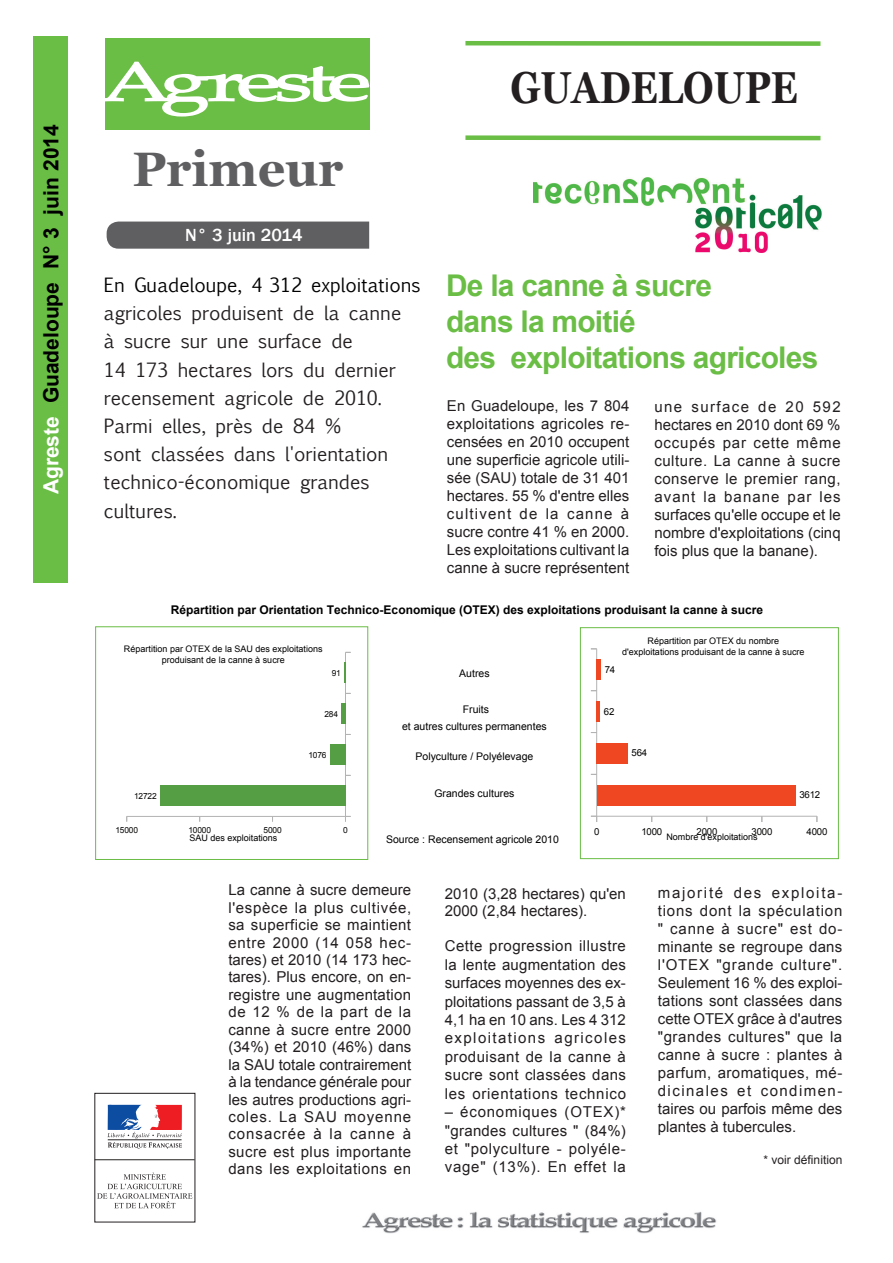
<style>
.page{position:relative;width:893px;height:1263px;background:#fff}
.page>*{position:absolute;margin:0;border:0;box-sizing:border-box;transform-origin:0 0}
.t1{font:700 48.45px "Georgia";color:#5f5f62}
.t2{font:700 44.7px "Georgia";color:#231f20;scale:.83 1}
.t3{font:700 30px/35.8px "Arial";letter-spacing:-.025em;color:#6abd45}
.t4{font:700 21px "Arial";color:#000}
.t5{font:18.75px/28.2px "Euphemia CAS";color:#231f20}
.t6{font:18.75px "Euphemia CAS";color:#000}
.t7{font:500 18px "Franklin Gothic";color:#fff}
.t8{font:15px/18px "Arial";color:#231f20;text-align:justify}
.t9{font:700 12px "Arial";color:#000}
.t10{font:12px "Arial";color:#231f20}
.t11{font:10.5px/16.5px "Arial";color:#000;text-align:center}
.t12{font:9.6px "Arial";letter-spacing:-.015em;color:#040503}
.t13{font:9px "Arial";color:#000}
.t14{font:8.4px "Arial";letter-spacing:-.015em;color:#040503}
.s1{color:#fff}
</style>
<div class="page">
<div style="left:465px;top:41px;width:355px;height:5px;background:#6abd45"></div>
<div style="left:105px;top:38px;width:264px;height:92px;background:#6abd45"></div>
<div style="left:465px;top:135px;width:355px;height:5px;background:#6abd45"></div>
<div style="left:107px;top:222px;width:276px;height:27px;background:#5f5f62;border-radius:12px"></div>
<div style="left:369px;top:201px;width:24px;height:52px;background:#fff"></div>
<div style="left:34px;top:36px;width:34px;height:547px;background:#6abd45"></div>
<svg style="left:107px;top:1105px;width:75px;height:44px"></svg>
<hr style="left:95px;top:1159px;width:100px;height:1px;background:#231f20">
<svg style="left:97px;top:1172px;width:95px;height:36px"></svg>
<hr style="left:345px;top:652px;width:1px;height:164px;background:#b3b3b3">
<hr style="left:127px;top:816px;width:218px;height:1px;background:#b3b3b3">
<svg style="left:344px;top:662px;width:1px;height:21px"></svg>
<hr style="left:341px;top:704px;width:4px;height:20px;background:#559e43">
<div style="left:330px;top:745px;width:15px;height:20px;background:#559e43"></div>
<div style="left:160px;top:786px;width:185px;height:20px;background:#559e43"></div>
<div style="left:95px;top:626px;width:273px;height:234px;border:1px solid #6abd45"></div>
<svg style="left:590px;top:648px;width:227px;height:174px"></svg>
<hr style="left:596px;top:649px;width:1px;height:167px;background:#b3b3b3">
<svg style="left:591px;top:816px;width:6px;height:6px"></svg>
<hr style="left:597px;top:816px;width:220px;height:1px;background:#b3b3b3">
<hr style="left:597px;top:659px;width:4px;height:21px;background:#ef4722">
<hr style="left:597px;top:701px;width:3px;height:21px;background:#ef4722">
<div style="left:597px;top:743px;width:31px;height:21px;background:#ef4722"></div>
<div style="left:597px;top:785px;width:199px;height:21px;background:#ef4722"></div>
<div style="left:580px;top:627px;width:259px;height:232px;border:1px solid #6abd45"></div>
<div style="left:678px;top:638px;width:123px;height:34px;background:#fff"></div>
<svg style="left:105px;top:62px;width:264px;height:55px"></svg>
<img style="left:362px;top:1211px;width:355px;height:22px">
<img style="left:533px;top:177px;width:288px;height:76px">
<h3 class="t4" style="left:37px;top:494px;width:372px;rotate:-90deg"><span class="s1">Agreste</span> Guadeloupe N° 3 juin 2014</h3>
<h1 class="t1" style="left:132px;top:138px;width:212px">PRIMEUR</h1>
<p class="t7" style="left:185px;top:224px;width:119px">N° 3 juin 2014</p>
<p class="t6" style="left:104px;top:271px;width:318px">En Guadeloupe, 4 312 exploitations</p>
<p class="t5" style="left:104px;top:299px;width:299px">agricoles produisent de la canne à sucre sur une surface de<br>14 173 hectares lors du dernier recensement agricole de 2010.<br>Parmi elles, près de 84 %<br>sont classées dans l'orientation technico-économique grandes cultures.</p>
<h2 class="t2" style="left:510px;top:59px;width:348px">GUADELOUPE</h2>
<h3 class="t3" style="left:446px;top:269px;width:374px">De la canne à sucre<br>dans la moitié<br>des exploitations agricoles</h3>
<p class="t8" style="left:447px;top:396px;width:184px">En Guadeloupe, les 7 804 exploitations agricoles re&shy;censées en 2010 occupent une superficie agricole utili&shy;sée (SAU) totale de 31 401 hectares. 55 % d'entre elles cultivent de la canne à sucre contre 41 % en 2000.<br>Les exploitations cultivant la canne à sucre représentent</p>
<p class="t8" style="left:654px;top:397px;width:188px">une surface de 20 592 hectares en 2010 dont 69 % occupés par cette même culture. La canne à sucre conserve le premier rang, avant la banane par les surfaces qu'elle occupe et le nombre d'exploitations (cinq fois plus que la banane).</p>
<p class="t9" style="left:171px;top:601px;width:594px">Répartition par Orientation Technico-Economique (OTEX) des exploitations produisant la canne à sucre</p>
<p class="t13" style="left:648px;top:635px;width:133px">Répartition par OTEX du nombre</p>
<p class="t13" style="left:124px;top:643px;width:200px">Répartition par OTEX de la SAU des exploitations</p>
<p class="t13" style="left:622px;top:646px;width:184px">d'exploitations produisant de la canne à sucre</p>
<p class="t13" style="left:162px;top:654px;width:125px">produisant de la canne à sucre</p>
<p class="t12" style="left:690px;top:648px;width:99px">Nombre d'exploitations</p>
<p class="t12" style="left:605px;top:666px;width:12px">74</p>
<p class="t14" style="left:332px;top:669px;width:11px">91</p>
<p class="t11" style="left:459px;top:666px;width:32px">Autres</p>
<p class="t11" style="left:402px;top:702px;width:146px">Fruits<br>et autres cultures permanentes</p>
<p class="t11" style="left:415px;top:748px;width:119px">Polyculture / Polyélevage</p>
<p class="t11" style="left:434px;top:785px;width:81px">Grandes cultures</p>
<p class="t12" style="left:604px;top:708px;width:12px">62</p>
<p class="t14" style="left:324px;top:710px;width:15px">284</p>
<p class="t12" style="left:632px;top:749px;width:17px">564</p>
<p class="t14" style="left:308px;top:751px;width:20px">1076</p>
<p class="t12" style="left:799px;top:791px;width:22px">3612</p>
<p class="t14" style="left:134px;top:792px;width:24px">12722</p>
<p class="t14" style="left:115px;top:827px;width:24px">15000</p>
<p class="t14" style="left:188px;top:827px;width:24px">10000</p>
<p class="t14" style="left:263px;top:827px;width:20px">5000</p>
<p class="t14" style="left:343px;top:827px;width:6px">0</p>
<p class="t12" style="left:594px;top:828px;width:7px">0</p>
<p class="t12" style="left:641px;top:828px;width:22px">1000</p>
<p class="t12" style="left:696px;top:828px;width:22px">2000</p>
<p class="t12" style="left:751px;top:828px;width:22px">3000</p>
<p class="t12" style="left:807px;top:828px;width:22px">4000</p>
<p class="t13" style="left:189px;top:832px;width:90px">SAU des exploitations</p>
<p class="t13" style="left:666px;top:831px;width:93px">Nombre d'exploitations</p>
<p class="t11" style="left:386px;top:831px;width:174px">Source : Recensement agricole 2010</p>
<p class="t8" style="left:228px;top:881px;width:184px;line-height:17.4px">La canne à sucre demeure l'espèce la plus cultivée, sa superficie se maintient entre 2000 (14 058 hec&shy;tares) et 2010 (14 173 hec&shy;tares). Plus encore, on en&shy;registre une augmentation de 12 % de la part de la canne à sucre entre 2000 (34%) et 2010 (46%) dans la SAU totale contrairement à la tendance générale pour les autres productions agri&shy;coles. La SAU moyenne consacrée à la canne à sucre est plus importante dans les exploitations en</p>
<p class="t8" style="left:445px;top:885px;width:183px;line-height:17px">2010 (3,28 hectares) qu'en<br>2000 (2,84 hectares).</p>
<p class="t8" style="left:445px;top:937px;width:183px;line-height:18.5px">Cette progression illustre la lente augmentation des surfaces moyennes des ex&shy;ploitations passant de 3,5 à 4,1 ha en 10 ans. Les 4 312 exploitations agricoles produisant de la canne à sucre sont classées dans les orientations technico</p>
<p class="t8" style="left:445px;top:1103px;width:183px;line-height:18.5px">– économiques (OTEX)* "grandes cultures " (84%) et "polyculture - polyéle&shy;vage" (13%). En effet la</p>
<p class="t8" style="left:658px;top:884px;width:186px">majorité des exploita&shy;tions dont la spéculation " canne à sucre" est do&shy;minante se regroupe dans l'OTEX "grande culture".<br>Seulement 16 % des exploi&shy;tations sont classées dans cette OTEX grâce à d'autres "grandes cultures" que la canne à sucre : plantes à parfum, aromatiques, mé&shy;dicinales et condimen&shy;taires ou parfois même des plantes à tubercules.</p>
<p class="t10" style="left:764px;top:1152px;width:80px">* voir définition</p>
</div>
